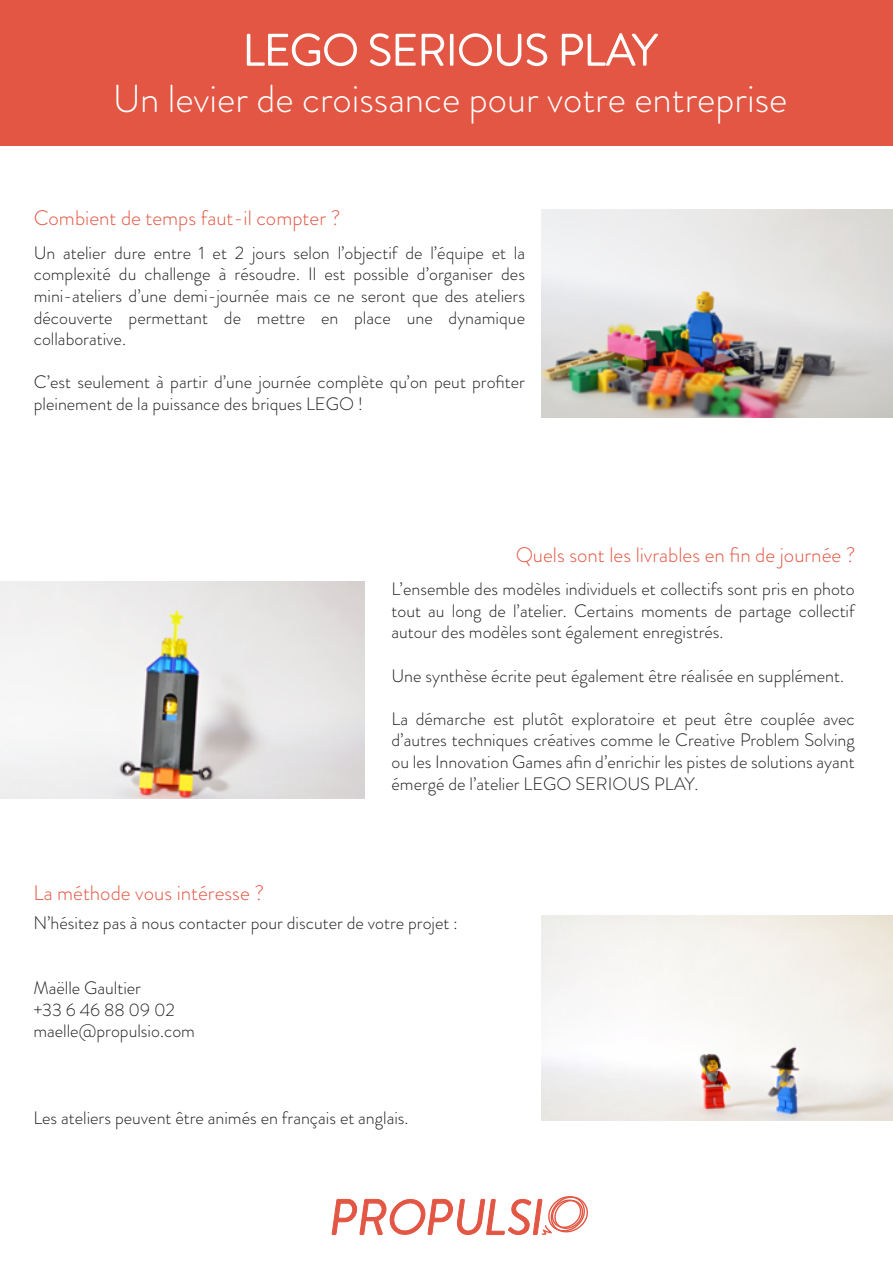
<style>
.page{position:relative;width:893px;height:1263px;background:#fff}
.page>*{position:absolute;margin:0;border:0;box-sizing:border-box;transform-origin:0 0}
.t1{font:300 43.5px "Brandon Grotesque";color:#fff}
.t2{font:300 39px "Brandon Grotesque";color:#fff}
.t3{font:300 21px "Brandon Grotesque";color:#e25643}
.t4{font:300 18px/21.6px "Brandon Grotesque";color:#231f20;text-align:justify}
</style>
<div class="page">
<img style="left:542px;top:209px;width:351px;height:209px">
<div style="left:0;top:0;width:893px;height:146px;background:#e25643"></div>
<svg style="left:246px;top:33px;width:111px;height:34px"></svg>
<svg style="left:370px;top:33px;width:75px;height:34px"></svg>
<div style="left:450px;top:34px;width:3px;height:32px;border:2px solid #fff"></div>
<svg style="left:459px;top:33px;width:89px;height:34px"></svg>
<svg style="left:561px;top:33px;width:97px;height:33px"></svg>
<img style="left:0;top:582px;width:365px;height:217px">
<svg style="left:331px;top:1196px;width:257px;height:40px"></svg>
<img style="left:542px;top:916px;width:351px;height:204px">
<h1 class="t1" style="left:243px;top:20px;width:416px">LEGO SERIOUS PLAY</h1>
<h2 class="t2" style="left:113px;top:72px;width:676px">Un levier de croissance pour votre entreprise</h2>
<p class="t3" style="left:34px;top:203px;width:308px">Combient de temps faut-il compter ?</p>
<p class="t4" style="left:34px;top:242px;width:493px">Un atelier dure entre 1 et 2 jours selon l’objectif de l’équipe et la complexité du challenge à résoudre. Il est possible d’organiser des mini-ateliers d’une demi-journée mais ce ne seront que des ateliers découverte permettant de mettre en place une dynamique collaborative.</p>
<p class="t4" style="left:34px;top:371px;width:493px">C’est seulement à partir d’une journée complète qu’on peut profiter pleinement de la puissance des briques LEGO !</p>
<p class="t3" style="left:516px;top:540px;width:342px">Quels sont les livrables en fin de journée ?</p>
<p class="t3" style="left:33px;top:878px;width:232px">La méthode vous intéresse ?</p>
<p class="t4" style="left:392px;top:578px;width:465px">L’ensemble des modèles individuels et collectifs sont pris en photo tout au long de l’atelier. Certains moments de partage collectif autour des modèles sont également enregistrés.</p>
<p class="t4" style="left:392px;top:665px;width:454px">Une synthèse écrite peut également être réalisée en supplément.</p>
<p class="t4" style="left:392px;top:708px;width:465px">La démarche est plutôt exploratoire et peut être couplée avec d’autres techniques créatives comme le Creative Problem Solving ou les Innovation Games afin d’enrichir les pistes de solutions ayant émergé de l’atelier LEGO SERIOUS PLAY.</p>
<p class="t4" style="left:33px;top:912px;width:426px">N’hésitez pas à nous contacter pour discuter de votre projet :</p>
<p class="t4" style="left:33px;top:977px;width:163px;text-align:left">Maëlle Gaultier<br>+33 6 46 88 09 02 maelle@propulsio.com</p>
<p class="t4" style="left:33px;top:1107px;width:377px">Les ateliers peuvent être animés en français et anglais.</p>
</div>
